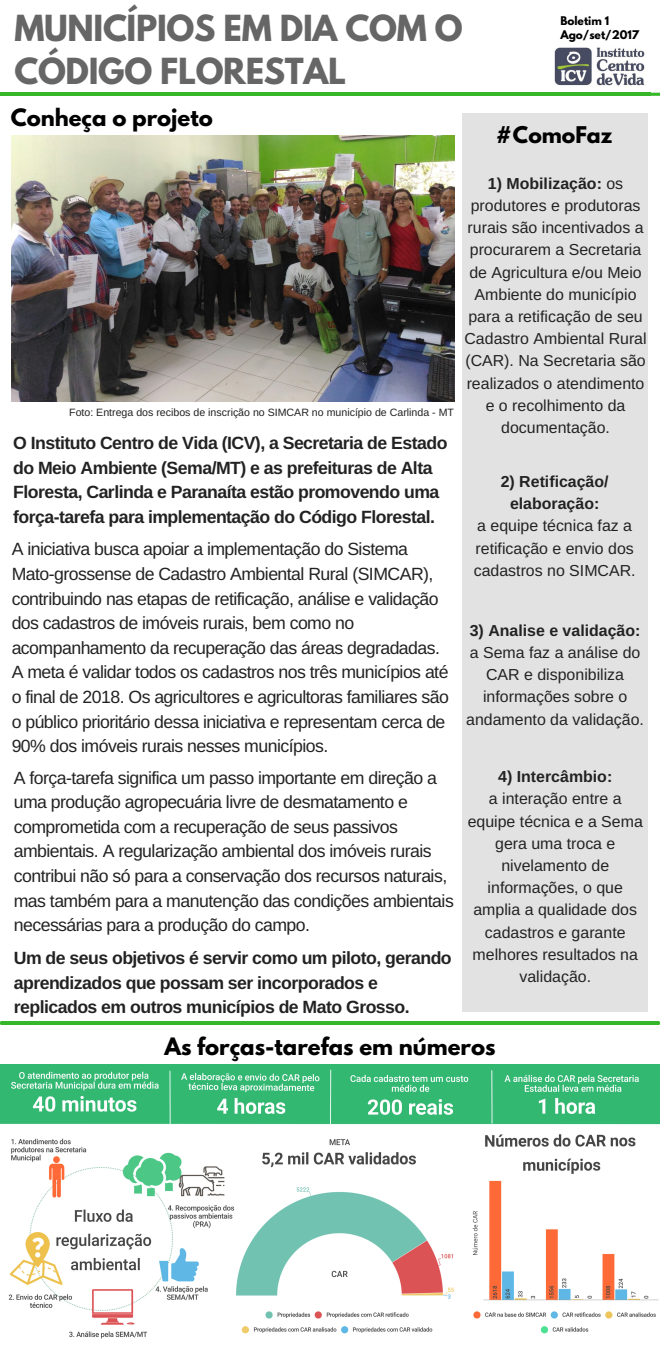
<style>
.page{position:relative;width:660px;height:1350px;background:#fff}
.page>*{position:absolute;margin:0;border:0;box-sizing:border-box;transform-origin:0 0}
.t1{font:700 31.84px/42.9px "League Spartan";letter-spacing:-.01em;color:#666}
.t2{font:700 21.24px "League Spartan";color:#000}
.t3{font:700 20.4px "League Spartan";color:#000}
.t4{font:17.68px/24.6px "Arimo";letter-spacing:-.03em;color:#222}
.t5{font:700 17.68px/24.6px "Arimo";letter-spacing:-.03em;color:#222}
.t6{font:15.92px/22.2px "Arimo";color:#222;text-align:center}
.t7{font:700 15.92px/22.2px "Arimo";color:#222;text-align:center}
.t8{font:10.6px "Arimo";color:#222}
.t9{font:700 10.6px/14.7px "League Spartan";color:#000}
.s1{font-weight:700}
</style>
<div class="page">
<img style="left:554px;top:47px;width:91px;height:39px">
<img style="left:12px;top:136px;width:442px;height:265px">
<div style="left:462px;top:113px;width:186px;height:899px;background:#e2e2e2"></div>
<hr style="left:1px;top:1021px;width:658px;height:4px;background:#35b729">
<hr style="left:0;top:93px;width:650px;height:3px;background:#35b729">
<svg style="left:649px;top:92px;width:11px;height:4px"></svg>
<img style="left:0;top:1064px;width:660px;height:275px">
<h1 class="t1" style="left:14px;top:10px;width:450px">MUNICÍPIOS EM DIA COM O<br>CÓDIGO FLORESTAL</h1>
<p class="t2" style="left:11px;top:107px;width:203px">Conheça o projeto</p>
<p class="t9" style="left:560px;top:14px;width:80px">Boletim 1<br>Ago/set/2017</p>
<p class="t3" style="left:496px;top:125px;width:118px">#ComoFaz</p>
<p class="t6" style="left:465px;top:172px;width:184px"><span class="s1">1) Mobilização:</span> os produtores e produtoras rurais são incentivados a procurarem a Secretaria de Agricultura e/ou Meio<br>Ambiente do município para a retificação de seu<br>Cadastro Ambiental Rural (CAR). Na Secretaria são realizados o atendimento e o recolhimento da documentação.</p>
<p class="t7" style="left:501px;top:470px;width:109px">2) Retificação/ elaboração:</p>
<p class="t6" style="left:474px;top:515px;width:163px;text-align:left">a equipe técnica faz a retificação e envio dos cadastros no SIMCAR.</p>
<p class="t8" style="left:69px;top:406px;width:386px">Foto: Entrega dos recibos de inscrição no SIMCAR no município de Carlinda - MT</p>
<p class="t5" style="left:13px;top:431px;width:436px">O Instituto Centro de Vida (ICV), a Secretaria de Estado do Meio Ambiente (Sema/MT) e as prefeituras de Alta Floresta, Carlinda e Paranaíta estão promovendo uma força-tarefa para implementação do Código Florestal.</p>
<p class="t4" style="left:12px;top:537px;width:439px">A iniciativa busca apoiar a implementação do Sistema Mato-grossense de Cadastro Ambiental Rural (SIMCAR), contribuindo nas etapas de retificação, análise e validação dos cadastros de imóveis rurais, bem como no acompanhamento da recuperação das áreas degradadas.<br>A meta é validar todos os cadastros nos três municípios até o final de 2018. Os agricultores e agricultoras familiares são o público prioritário dessa iniciativa e representam cerca de 90% dos imóveis rurais nesses municípios.</p>
<p class="t4" style="left:14px;top:765px;width:442px">A força-tarefa significa um passo importante em direção a uma produção agropecuária livre de desmatamento e comprometida com a recuperação de seus passivos ambientais. A regularização ambiental dos imóveis rurais contribui não só para a conservação dos recursos naturais, mas também para a manutenção das condições ambientais necessárias para a produção do campo.</p>
<p class="t7" style="left:470px;top:619px;width:172px">3) Analise e validação:</p>
<p class="t6" style="left:466px;top:641px;width:179px">a Sema faz a análise do<br>CAR e disponibiliza informações sobre o andamento da validação.</p>
<p class="t7" style="left:498px;top:765px;width:116px">4) Intercâmbio:</p>
<p class="t6" style="left:468px;top:788px;width:177px">a interação entre a equipe técnica e a Sema gera uma troca e nivelamento de informações, o que amplia a qualidade dos cadastros e garante melhores resultados na validação.</p>
<p class="t5" style="left:14px;top:945px;width:439px">Um de seus objetivos é servir como um piloto, gerando aprendizados que possam ser incorporados e replicados em outros municípios de Mato Grosso.</p>
<p class="t2" style="left:164px;top:1035px;width:333px">As forças-tarefas em números</p>
</div>
